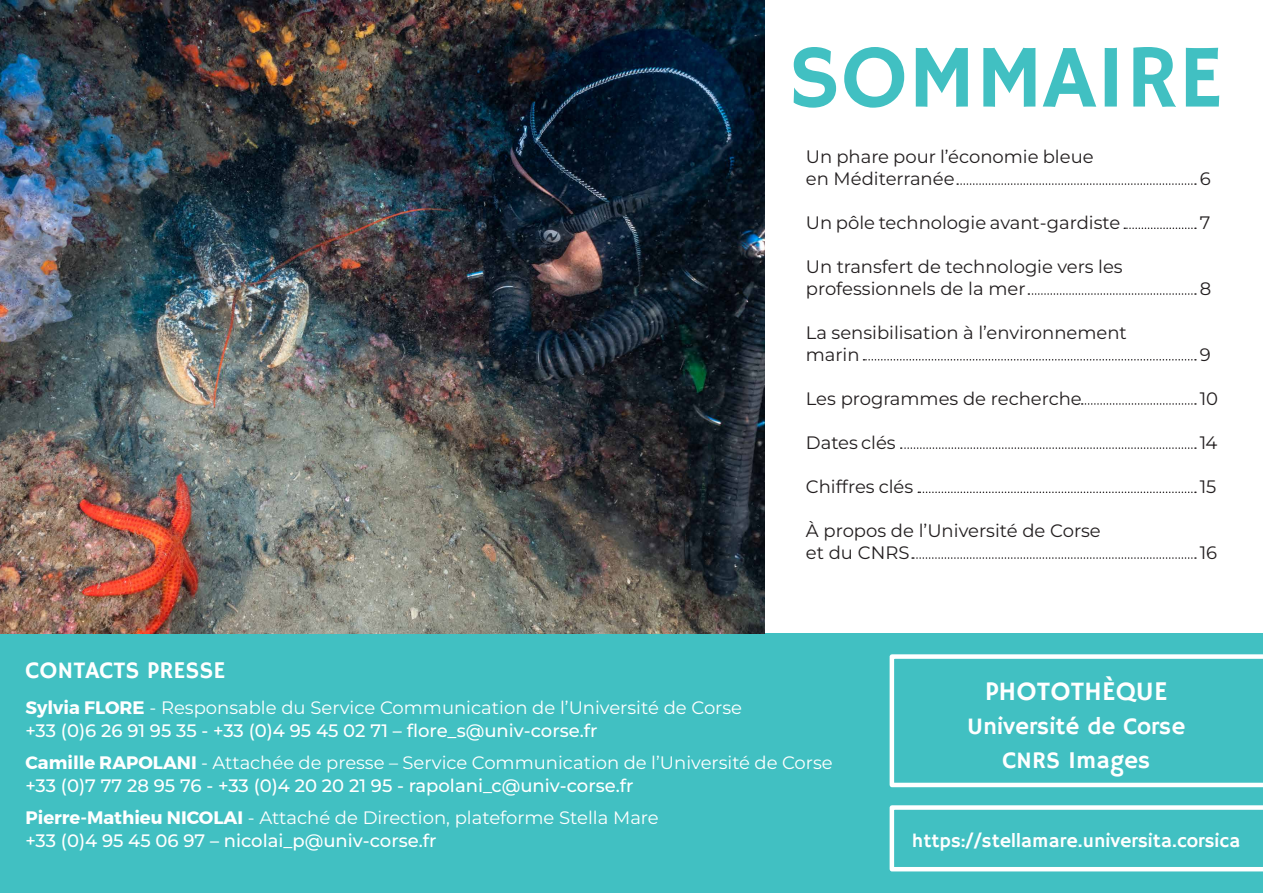
<style>
.page{position:relative;width:1263px;height:893px;background:#fff}
.page>*{position:absolute;margin:0;border:0;box-sizing:border-box;transform-origin:0 0}
.t1{font:90px "Hammersmith One";color:#41c0c2}
.t2{font:27px "Hammersmith One";color:#fff}
.t3{font:24px "Hammersmith One";color:#fff}
.t4{font:19.5px "Hammersmith One";color:#fff}
.t5{font:100 18px "Montserrat";color:#fff}
.t6{font:100 18px/21.6px "Montserrat";color:#231f20}
.s1{font-weight:700}
</style>
<div class="page">
<div style="left:1px;top:634px;width:1262px;height:259px;background:#41c0c2"></div>
<img style="left:1px;top:0;width:763px;height:634px">
<svg style="left:957px;top:183px;width:239px;height:2px"></svg>
<svg style="left:1028px;top:293px;width:168px;height:2px"></svg>
<svg style="left:1082px;top:403px;width:114px;height:2px"></svg>
<svg style="left:918px;top:492px;width:278px;height:1px"></svg>
<svg style="left:1124px;top:227px;width:72px;height:2px"></svg>
<svg style="left:863px;top:359px;width:333px;height:2px"></svg>
<svg style="left:901px;top:447px;width:295px;height:2px"></svg>
<svg style="left:912px;top:557px;width:284px;height:2px"></svg>
<svg style="left:890px;top:654px;width:373px;height:133px"></svg>
<svg style="left:890px;top:805px;width:373px;height:66px"></svg>
<p class="t1" style="left:788px;top:26px;width:437px">SOMMAIRE</p>
<p class="t6" style="left:806px;top:146px;width:289px">Un phare pour l’économie bleue</p>
<p class="t6" style="left:806px;top:167px;width:150px">en Méditerranée</p>
<p class="t6" style="left:1200px;top:167px;width:12px">6</p>
<p class="t6" style="left:806px;top:211px;width:316px">Un pôle technologie avant-gardiste</p>
<p class="t6" style="left:1200px;top:211px;width:12px">7</p>
<p class="t6" style="left:806px;top:256px;width:318px">Un transfert de technologie vers les professionnels de la mer</p>
<p class="t6" style="left:806px;top:321px;width:323px">La sensibilisation à l’environnement</p>
<p class="t6" style="left:806px;top:343px;width:55px">marin</p>
<p class="t6" style="left:1200px;top:277px;width:13px">8</p>
<p class="t6" style="left:1200px;top:343px;width:12px">9</p>
<p class="t6" style="left:806px;top:387px;width:277px">Les programmes de recherche</p>
<p class="t6" style="left:1200px;top:387px;width:20px">10</p>
<p class="t6" style="left:806px;top:431px;width:91px">Dates clés</p>
<p class="t6" style="left:1200px;top:431px;width:19px">14</p>
<p class="t6" style="left:806px;top:475px;width:109px">Chiffres clés</p>
<p class="t6" style="left:1200px;top:475px;width:18px">15</p>
<p class="t6" style="left:806px;top:520px;width:296px">À propos de l’Université de Corse</p>
<p class="t6" style="left:806px;top:541px;width:105px">et du CNRS</p>
<p class="t6" style="left:1200px;top:541px;width:19px">16</p>
<p class="t3" style="left:26px;top:657px;width:201px">CONTACTS PRESSE</p>
<p class="t5" style="left:26px;top:696px;width:718px"><span class="s1">Sylvia FLORE</span> - Responsable du Service Communication de l’Université de Corse</p>
<p class="t5" style="left:26px;top:751px;width:809px"><span class="s1">Camille RAPOLANI</span> - Attachée de presse – Service Communication de l’Université de Corse</p>
<p class="t5" style="left:26px;top:805px;width:635px"><span class="s1">Pierre-Mathieu NICOLAI</span> - Attaché de Direction, plateforme Stella Mare</p>
<p class="t5" style="left:26px;top:719px;width:574px">+33 (0)6 26 91 95 35 - +33 (0)4 95 45 02 71 – flore_s@univ-corse.fr</p>
<p class="t5" style="left:26px;top:773px;width:610px">+33 (0)7 77 28 95 76 - +33 (0)4 20 20 21 95 - rapolani_c@univ-corse.fr</p>
<p class="t5" style="left:26px;top:828px;width:413px">+33 (0)4 95 45 06 97 – nicolai_p@univ-corse.fr</p>
<p class="t2" style="left:985px;top:675px;width:184px">PHOTOTHÈQUE</p>
<p class="t3" style="left:967px;top:712px;width:220px">Université de Corse</p>
<p class="t3" style="left:1002px;top:747px;width:149px">CNRS Images</p>
<p class="t4" style="left:912px;top:830px;width:330px">https://stellamare.universita.corsica</p>
</div>
